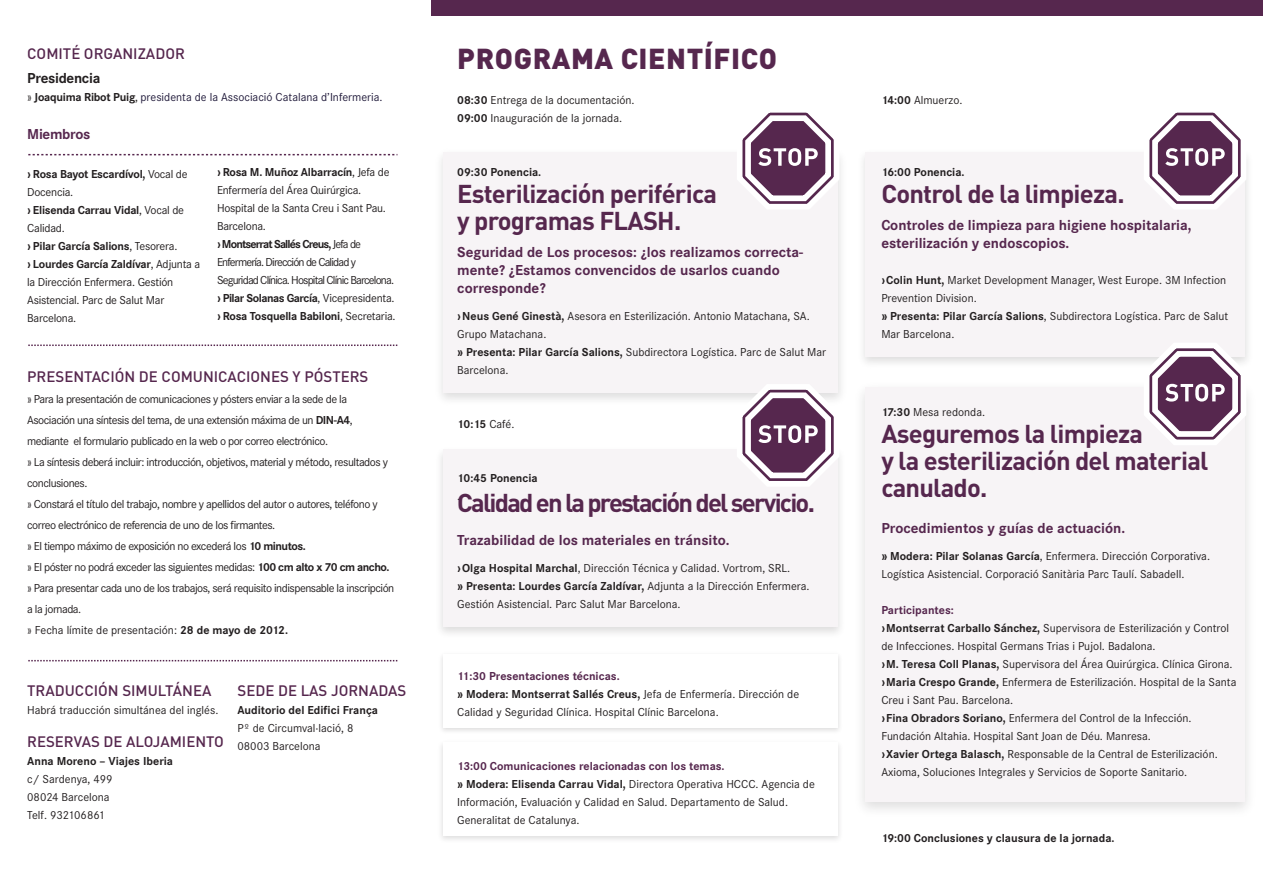
<style>
.page{position:relative;width:1263px;height:893px;background:#fff}
.page>*{position:absolute;margin:0;border:0;box-sizing:border-box;transform-origin:0 0}
.t1{font:900 28.5px "DIN";letter-spacing:.02em;color:#56274e}
.t2{font:700 25.5px/27px "DIN";letter-spacing:-.03em;color:#56274e}
.t3{font:700 25.5px "DIN";letter-spacing:-.07em;color:#56274e}
.t4{font:700 15px/18px "Corporate S";color:#56274e}
.t5{font:500 15px "DIN";color:#56274e}
.t6{font:700 15px "Corporate S";letter-spacing:-.02em;color:#231f20}
.t7{font:12px/18px "Corporate S";color:#231f20}
.t8{font:12px/21px "Corporate S";letter-spacing:-.04em;color:#231f20}
.t9{font:12px/18px "Corporate S";letter-spacing:-.07em;color:#231f20}
.t10{font:12px/18px "Corporate S";letter-spacing:-.02em;color:#231f20}
.t11{font:700 12px "Corporate S";color:#231f20}
.t12{font:12px "Corporate S";color:#221c3c}
.s1{color:#231f20}
.s2{font-weight:700;color:#231f20}
.s3{font-weight:700}
.s4{font-weight:400}
.s5{font-weight:700;color:#56274e}
</style>
<div class="page">
<div style="left:443px;top:153px;width:395px;height:240px;background:#f7f4f6"></div>
<div style="left:865px;top:153px;width:380px;height:204px;background:#f7f4f6"></div>
<div style="left:865px;top:387px;width:380px;height:414px;background:#f7f4f6"></div>
<div style="left:443px;top:450px;width:395px;height:177px;background:#f7f4f6"></div>
<svg style="left:28px;top:154px;width:369px;height:1px"></svg>
<svg style="left:28px;top:345px;width:369px;height:1px"></svg>
<svg style="left:28px;top:660px;width:369px;height:1px"></svg>
<div style="left:431px;top:0;width:832px;height:16px;background:#56274e"></div>
<svg style="left:1141px;top:112px;width:108px;height:100px"></svg>
<svg style="left:1141px;top:337px;width:108px;height:111px"></svg>
<svg style="left:734px;top:112px;width:108px;height:100px"></svg>
<svg style="left:734px;top:379px;width:108px;height:110px"></svg>
<p class="t5" style="left:27px;top:44px;width:159px">COMITÉ ORGANIZADOR</p>
<p class="t6" style="left:27px;top:69px;width:75px">Presidencia</p>
<p class="t12" style="left:27px;top:90px;width:357px"><span class="s1">»</span> <span class="s2">Joaquima Ribot Puig</span><span class="s1">,</span> presidenta de la Associació Catalana d’Infermeria.</p>
<p class="t4" style="left:27px;top:126px;width:65px">Miembros</p>
<p class="t10" style="left:27px;top:165px;width:175px"><span class="s3">› Rosa Bayot Escardívol,</span> Vocal de<br>Docencia.<br><span class="s3">› Elisenda Carrau Vidal</span>, Vocal de<br>Calidad.<br><span class="s3">› Pilar García Salions</span>, Tesorera.<br><span class="s3">› Lourdes García Zaldívar</span>, Adjunta a la Dirección Enfermera. Gestión<br>Asistencial. Parc de Salut Mar<br>Barcelona.</p>
<p class="t9" style="left:217px;top:163px;width:180px"><span class="s3">› Rosa M. Muñoz Albarracín</span>, Jefa de Enfermería del Área Quirúrgica.<br>Hospital de la Santa Creu i Sant Pau.<br>Barcelona.<br><span class="s3">› Montserrat Sallés Creus,</span> Jefa de Enfermería. Dirección de Calidad y Seguridad Clínica. Hospital Clínic Barcelona. <span class="s3">› Pilar Solanas García</span>, Vicepresidenta. <span class="s3">› Rosa Tosquella Babiloni</span>, Secretaria.</p>
<p class="t5" style="left:27px;top:367px;width:343px">PRESENTACIÓN DE COMUNICACIONES Y PÓSTERS</p>
<p class="t8" style="left:27px;top:388px;width:369px">» Para la presentación de comunicaciones y pósters enviar a la sede de la Asociación una síntesis del tema, de una extensión máxima de un <span class="s3">DIN-A4</span>, mediante el formulario publicado en la web o por correo electrónico.<br>» La síntesis deberá incluir: introducción, objetivos, material y método, resultados y conclusiones.<br>» Constará el título del trabajo, nombre y apellidos del autor o autores, teléfono y correo electrónico de referencia de uno de los firmantes.<br>» El tiempo máximo de exposición no excederá los <span class="s3">10 minutos.<br></span>» El póster no podrá exceder las siguientes medidas: <span class="s3">100 cm alto x 70 cm ancho. </span>» Para presentar cada uno de los trabajos, será requisito indispensable la inscripción a la jornada.<br>» Fecha límite de presentación: <span class="s3">28 de mayo de 2012.</span></p>
<p class="t5" style="left:27px;top:681px;width:186px">TRADUCCIÓN SIMULTÁNEA</p>
<p class="t7" style="left:27px;top:701px;width:193px">Habrá traducción simultánea del inglés.</p>
<p class="t5" style="left:27px;top:732px;width:198px">RESERVAS DE ALOJAMIENTO</p>
<p class="t11" style="left:27px;top:754px;width:147px">Anna Moreno – Viajes Iberia</p>
<p class="t7" style="left:27px;top:770px;width:87px">c/ Sardenya, 499<br>08024 Barcelona<br>Telf. 932106861</p>
<p class="t5" style="left:237px;top:681px;width:170px">SEDE DE LAS JORNADAS</p>
<p class="t11" style="left:237px;top:703px;width:142px">Auditorio del Edifici França</p>
<p class="t7" style="left:237px;top:719px;width:118px">Pº de Circumval·lació, 8<br>08003 Barcelona</p>
<h1 class="t1" style="left:457px;top:39px;width:321px">PROGRAMA CIENTÍFICO</h1>
<p class="t7" style="left:457px;top:91px;width:179px"><span class="s3">08:30</span> Entrega de la documentación.<br><span class="s3">09:00</span> Inauguración de la jornada.</p>
<p class="t11" style="left:457px;top:165px;width:86px">09:30 Ponencia.</p>
<h2 class="t2" style="left:457px;top:179px;width:261px">Esterilización periférica y programas FLASH.</h2>
<p class="t4" style="left:457px;top:243px;width:347px">Seguridad de Los procesos: ¿los realizamos correcta&shy;mente? ¿Estamos convencidos de usarlos cuando corresponde?</p>
<p class="t7" style="left:457px;top:307px;width:370px"><span class="s3">›Neus Gené Ginestà,</span> Asesora en Esterilización. Antonio Matachana, SA.<br>Grupo Matachana.<br><span class="s3">» Presenta: Pilar García Salions,</span> Subdirectora Logística. Parc de Salut Mar Barcelona.</p>
<p class="t11" style="left:457px;top:417px;width:59px">10:15 <span class="s4">Café.</span></p>
<p class="t11" style="left:457px;top:471px;width:82px">10:45 Ponencia</p>
<p class="t7" style="left:457px;top:487px;width:5px">.</p>
<h2 class="t3" style="left:457px;top:486px;width:359px">Calidad en la prestación del servicio.</h2>
<p class="t4" style="left:457px;top:531px;width:274px">Trazabilidad de los materiales en tránsito.</p>
<p class="t7" style="left:457px;top:559px;width:354px"><span class="s3">›Olga Hospital Marchal</span>, Dirección Técnica y Calidad. Vortrom, SRL.<br><span class="s3">» Presenta: Lourdes García Zaldívar,</span> Adjunta a la Dirección Enfermera.<br>Gestión Asistencial. Parc Salut Mar Barcelona.</p>
<p class="t7" style="left:457px;top:667px;width:343px"><span class="s5">11:30 Presentaciones técnicas.<br></span><span class="s3">» Modera: Montserrat Sallés Creus,</span> Jefa de Enfermería. Dirección de<br>Calidad y Seguridad Clínica. Hospital Clínic Barcelona.</p>
<p class="t7" style="left:457px;top:757px;width:359px"><span class="s5">13:00 Comunicaciones relacionadas con los temas.<br></span><span class="s3">» Modera: Elisenda Carrau Vidal,</span> Directora Operativa HCCC. Agencia de Información, Evaluación y Calidad en Salud. Departamento de Salud.<br>Generalitat de Catalunya.</p>
<p class="t7" style="left:881px;top:91px;width:83px"><span class="s3">14:00</span> Almuerzo.</p>
<p class="t11" style="left:881px;top:165px;width:85px">16:00 Ponencia.</p>
<h2 class="t2" style="left:881px;top:179px;width:245px">Control de la limpieza.</h2>
<p class="t4" style="left:881px;top:216px;width:312px">Controles de limpieza para higiene hospitalaria, esterilización y endoscopios.</p>
<p class="t7" style="left:881px;top:271px;width:348px"><span class="s3">›Colin Hunt,</span> Market Development Manager, West Europe. 3M Infection Prevention Division.<br><span class="s3">» Presenta: Pilar García Salions</span>, Subdirectora Logística. Parc de Salut Mar Barcelona.</p>
<p class="t7" style="left:881px;top:403px;width:105px"><span class="s3">17:30</span> Mesa redonda.</p>
<h2 class="t2" style="left:881px;top:419px;width:329px">Aseguremos la limpieza<br>y la esterilización del material canulado.</h2>
<p class="t4" style="left:881px;top:519px;width:245px">Procedimientos y guías de actuación.</p>
<p class="t7" style="left:881px;top:547px;width:330px"><span class="s3">» Modera: Pilar Solanas García</span>, Enfermera. Dirección Corporativa.<br>Logística Asistencial. Corporació Sanitària Parc Taulí. Sabadell.</p>
<p class="t7" style="left:881px;top:601px;width:357px"><span class="s5">Participantes:<br></span><span class="s3">›Montserrat Carballo Sánchez,</span> Supervisora de Esterilización y Control de Infecciones. Hospital Germans Trias i Pujol. Badalona.<br><span class="s3">›M. Teresa Coll Planas,</span> Supervisora del Área Quirúrgica. Clínica Girona. <span class="s3">›Maria Crespo Grande,</span> Enfermera de Esterilización. Hospital de la Santa Creu i Sant Pau. Barcelona.<br><span class="s3">›Fina Obradors Soriano,</span> Enfermera del Control de la Infección.<br>Fundación Altahia. Hospital Sant Joan de Déu. Manresa.<br><span class="s3">›Xavier Ortega Balasch,</span> Responsable de la Central de Esterilización.<br>Axioma, Soluciones Integrales y Servicios de Soporte Sanitario.</p>
<p class="t11" style="left:881px;top:831px;width:235px">19:00 Conclusiones y clausura de la jornada.</p>
</div>
